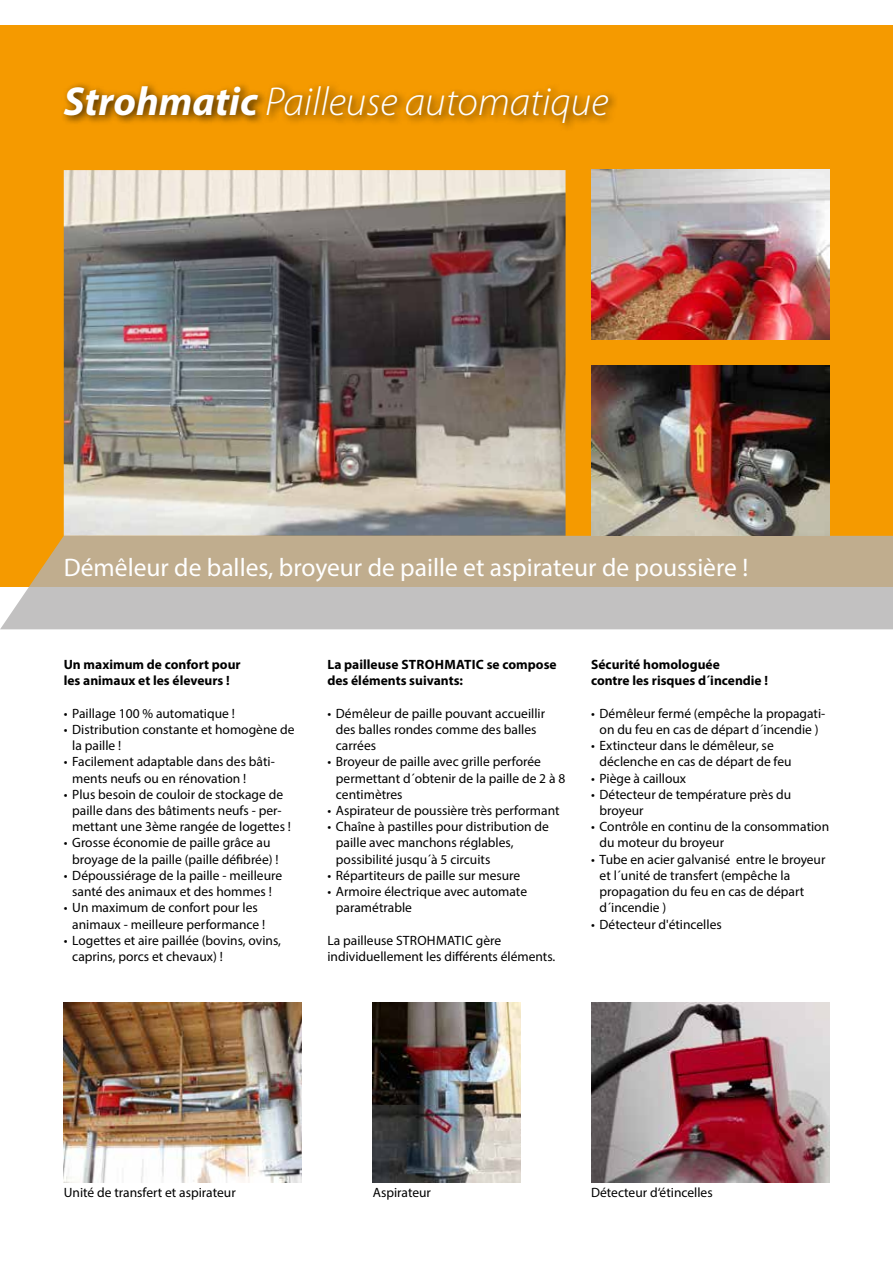
<style>
.page{position:relative;width:893px;height:1263px;background:#fff}
.page>*{position:absolute;margin:0;border:0;box-sizing:border-box;transform-origin:0 0}
.t1{font:italic 300 40.5px "Myriad Pro";color:#fff}
.t2{font:25.5px "Myriad Pro";color:#fff}
.t3{font:13.5px/16.2px "Myriad Pro";color:#000}
.t4{font:700 13.5px/16.2px "Myriad Pro";color:#000}
.s1{font-weight:700}
</style>
<div class="page">
<div style="left:0;top:26px;width:893px;height:561px;background:#f59a00"></div>
<img style="left:64px;top:170px;width:502px;height:366px">
<svg style="left:0;top:536px;width:893px;height:93px;background:#c2b5a1"></svg>
<div style="left:60px;top:81px;width:559px;height:52px;background:#000;opacity:.75"></div>
<img style="left:591px;top:366px;width:238px;height:170px">
<img style="left:591px;top:169px;width:238px;height:171px">
<img style="left:373px;top:1003px;width:147px;height:179px">
<img style="left:591px;top:1003px;width:238px;height:179px">
<img style="left:64px;top:1003px;width:238px;height:179px">
<h1 class="t1" style="left:64px;top:80px;width:546px"><span class="s1">Strohmatic</span> Pailleuse automatique</h1>
<h2 class="t2" style="left:64px;top:552px;width:686px">Démêleur de balles, broyeur de paille et aspirateur de poussière !</h2>
<p class="t4" style="left:64px;top:656px;width:178px">Un maximum de confort pour les animaux et les éleveurs !</p>
<p class="t3" style="left:64px;top:705px;width:173px">• Paillage 100 % automatique !</p>
<p class="t3" style="left:72px;top:721px;width:224px;text-indent:-9px">• Distribution constante et homogène de la paille !</p>
<p class="t3" style="left:72px;top:754px;width:204px;text-indent:-9px">• Facilement adaptable dans des bâti&shy;ments neufs ou en rénovation !</p>
<p class="t3" style="left:72px;top:786px;width:220px;text-indent:-9px">• Plus besoin de couloir de stockage de paille dans des bâtiments neufs - per&shy;mettant une 3ème rangée de logettes !</p>
<p class="t3" style="left:72px;top:835px;width:208px;text-indent:-9px">• Grosse économie de paille grâce au broyage de la paille (paille défibrée) !</p>
<p class="t3" style="left:64px;top:867px;width:220px;text-align:center">• Dépoussiérage de la paille - meilleure santé des animaux et des hommes !</p>
<p class="t3" style="left:72px;top:899px;width:195px;text-indent:-9px">• Un maximum de confort pour les animaux - meilleure performance !</p>
<p class="t3" style="left:72px;top:932px;width:210px;text-indent:-9px">• Logettes et aire paillée (bovins, ovins, caprins, porcs et chevaux) !</p>
<p class="t4" style="left:327px;top:656px;width:231px">La pailleuse STROHMATIC se compose des éléments suivants:</p>
<p class="t3" style="left:336px;top:705px;width:211px;text-indent:-9px">• Démêleur de paille pouvant accueillir des balles rondes comme des balles carrées</p>
<p class="t3" style="left:336px;top:754px;width:231px;text-indent:-9px">• Broyeur de paille avec grille perforée permettant d´obtenir de la paille de 2 à 8 centimètres</p>
<p class="t3" style="left:327px;top:802px;width:234px">• Aspirateur de poussière très performant</p>
<p class="t3" style="left:336px;top:818px;width:214px;text-indent:-9px">• Chaîne à pastilles pour distribution de paille avec manchons réglables, possibilité jusqu´à 5 circuits</p>
<p class="t3" style="left:327px;top:867px;width:194px">• Répartiteurs de paille sur mesure</p>
<p class="t3" style="left:336px;top:883px;width:193px;text-indent:-9px">• Armoire électrique avec automate paramétrable</p>
<p class="t3" style="left:327px;top:932px;width:229px">La pailleuse STROHMATIC gère individuellement les différents éléments.</p>
<p class="t4" style="left:591px;top:656px;width:179px">Sécurité homologuée<br>contre les risques d´incendie !</p>
<p class="t3" style="left:591px;top:705px;width:236px;text-align:center">• Démêleur fermé (empêche la propagati&shy;on du feu en cas de départ d´incendie )</p>
<p class="t3" style="left:600px;top:737px;width:193px;text-indent:-9px">• Extincteur dans le démêleur, se déclenche en cas de départ de feu</p>
<p class="t3" style="left:591px;top:770px;width:97px">• Piège à cailloux</p>
<p class="t3" style="left:600px;top:786px;width:193px;text-indent:-9px">• Détecteur de température près du broyeur</p>
<p class="t3" style="left:600px;top:818px;width:231px;text-indent:-9px">• Contrôle en continu de la consommation du moteur du broyeur</p>
<p class="t3" style="left:600px;top:851px;width:227px;text-indent:-9px">• Tube en acier galvanisé entre le broyeur et l´unité de transfert (empêche la propagation du feu en cas de départ d´incendie )</p>
<p class="t3" style="left:591px;top:916px;width:132px">• Détecteur d'étincelles</p>
<p class="t3" style="left:64px;top:1184px;width:173px">Unité de transfert et aspirateur</p>
<p class="t3" style="left:373px;top:1184px;width:60px">Aspirateur</p>
<p class="t3" style="left:591px;top:1184px;width:123px">Détecteur d‘étincelles</p>
</div>
